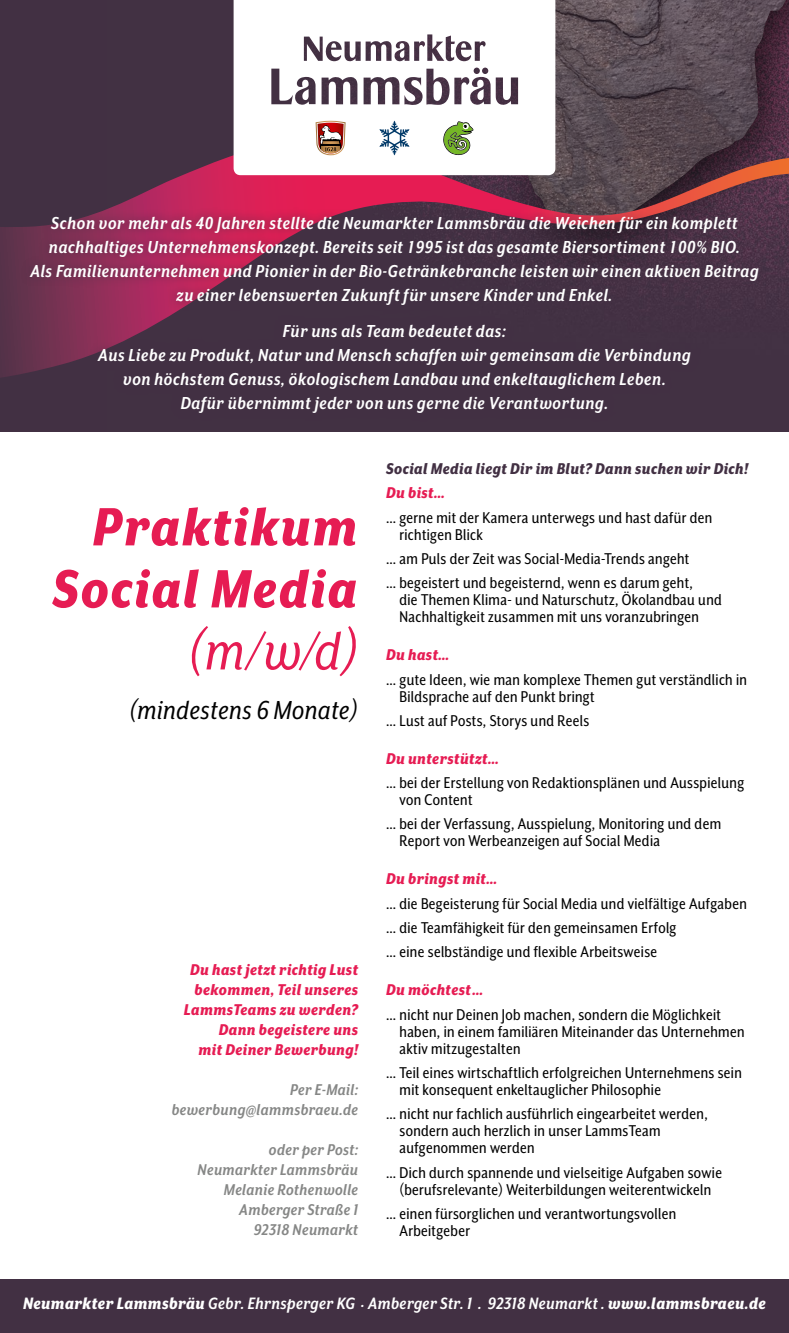
<style>
.page{position:relative;width:789px;height:1333px;background:#fff}
.page>*{position:absolute;margin:0;border:0;box-sizing:border-box;transform-origin:0 0}
.t1{font:italic 800 62px/62px "Mr Eaves XL San Nar OT";letter-spacing:.03em;color:#e61c53;text-align:right}
.t2{font:italic 62px "Mr Eaves XL San Nar OT";color:#e61c53}
.t3{font:italic 30px "Mr Eaves XL San Nar OT";letter-spacing:.02em;color:#000}
.t4{font:italic 700 20px/24px "Mr Eaves XL San Nar OT";letter-spacing:.03em;color:#fff;text-align:center}
.t5{font:italic 700 19px "Mr Eaves XL San Nar OT";letter-spacing:.02em;color:#fff}
.t6{font:18px/17px "Mr Eaves XL San Nar OT";letter-spacing:.02em;color:#000}
.t7{font:italic 800 18px/20px "Mr Eaves XL San Nar OT";letter-spacing:.02em;color:#e61c53;text-align:right}
.t8{font:italic 700 18px/20px "Mr Eaves XL San Nar OT";letter-spacing:.02em;color:#868786;text-align:right}
.t9{font:italic 800 18px "Mr Eaves XL San Nar OT";letter-spacing:.02em;color:#423043}
.s1{font-weight:800}
</style>
<div class="page">
<div style="left:0;top:1278px;width:788px;height:54px;background:#423043"></div>
<div style="left:0;top:0;width:788px;height:431px;background:#423043"></div>
<svg style="left:555px;top:0;width:230px;height:141px"></svg>
<svg style="left:0;top:141px;width:788px;height:237px"></svg>
<svg style="left:233px;top:0;width:322px;height:175px;background:#eae7e9"></svg>
<svg style="left:379px;top:121px;width:30px;height:34px"></svg>
<svg style="left:315px;top:121px;width:30px;height:34px"></svg>
<svg style="left:442px;top:121px;width:31px;height:35px"></svg>
<div style="left:20px;top:207px;width:747px;height:215px;background:#423043;opacity:.75"></div>
<p class="t4" style="left:30px;top:211px;width:729px">Schon vor mehr als 40 Jahren stellte die Neumarkter Lammsbräu die Weichen für ein komplett nachhaltiges Unternehmenskonzept. Bereits seit 1995 ist das gesamte Biersortiment 100% BIO.<br>Als Familienunternehmen und Pionier in der Bio-Getränkebranche leisten wir einen aktiven Beitrag zu einer lebenswerten Zukunft für unsere Kinder und Enkel.</p>
<p class="t4" style="left:98px;top:318px;width:593px">Für uns als Team bedeutet das:<br>Aus Liebe zu Produkt, Natur und Mensch schaffen wir gemeinsam die Verbindung von höchstem Genuss, ökologischem Landbau und enkeltauglichem Leben.<br>Dafür übernimmt jeder von uns gerne die Verantwortung.</p>
<h1 class="t1" style="left:52px;top:495px;width:306px">Praktikum<br>Social Media</h1>
<h1 class="t2" style="left:188px;top:619px;width:170px">(m/w/d)</h1>
<h2 class="t3" style="left:129px;top:695px;width:229px">(mindestens 6 Monate)</h2>
<p class="t7" style="left:184px;top:959px;width:176px">Du hast jetzt richtig Lust bekommen, Teil unseres<br>LammsTeams zu werden?<br>Dann begeistere uns<br>mit Deiner Bewerbung!</p>
<p class="t8" style="left:172px;top:1079px;width:188px">Per E-Mail: bewerbung@lammsbraeu.de</p>
<p class="t8" style="left:197px;top:1139px;width:162px">oder per Post:<br>Neumarkter Lammsbräu<br>Melanie Rothenwolle<br>Amberger Straße 1<br>92318 Neumarkt</p>
<p class="t9" style="left:386px;top:459px;width:363px">Social Media liegt Dir im Blut? Dann suchen wir Dich!</p>
<p class="t7" style="left:386px;top:483px;width:60px">Du bist…</p>
<p class="t6" style="left:399px;top:508px;width:314px;text-indent:-13px">… gerne mit der Kamera unterwegs und hast dafür den richtigen Blick</p>
<p class="t6" style="left:386px;top:546px;width:308px;line-height:24.4px">… am Puls der Zeit was Social-Media-Trends angeht … begeistert und begeisternd, wenn es darum geht,</p>
<p class="t6" style="left:399px;top:591px;width:323px">die Themen Klima- und Naturschutz, Ökolandbau und<br>Nachhaltigkeit zusammen mit uns voranzubringen</p>
<p class="t7" style="left:386px;top:644px;width:65px">Du hast…</p>
<p class="t6" style="left:399px;top:670px;width:349px;text-indent:-13px">… gute Ideen, wie man komplexe Themen gut verständlich in<br>Bildsprache auf den Punkt bringt</p>
<p class="t6" style="left:386px;top:712px;width:205px">… Lust auf Posts, Storys und Reels</p>
<p class="t7" style="left:386px;top:748px;width:114px">Du unterstützt…</p>
<p class="t6" style="left:399px;top:774px;width:346px;text-indent:-13px">… bei der Erstellung von Redaktionsplänen und Ausspielung von Content</p>
<p class="t6" style="left:399px;top:815px;width:323px;text-indent:-13px">… bei der Verfassung, Ausspielung, Monitoring und dem<br>Report von Werbeanzeigen auf Social Media</p>
<p class="t7" style="left:386px;top:868px;width:113px">Du bringst mit…</p>
<p class="t6" style="left:386px;top:891px;width:362px;line-height:24.4px">… die Begeisterung für Social Media und vielfältige Aufgaben … die Teamfähigkeit für den gemeinsamen Erfolg<br>… eine selbständige und flexible Arbeitsweise</p>
<p class="t7" style="left:386px;top:979px;width:99px">Du möchtest…</p>
<p class="t6" style="left:399px;top:1005px;width:346px;text-indent:-13px">… nicht nur Deinen Job machen, sondern die Möglichkeit haben, in einem familiären Miteinander das Unternehmen aktiv mitzugestalten</p>
<p class="t6" style="left:399px;top:1063px;width:343px;text-indent:-13px">… Teil eines wirtschaftlich erfolgreichen Unternehmens sein mit konsequent enkeltauglicher Philosophie</p>
<p class="t6" style="left:399px;top:1105px;width:309px;text-indent:-13px">… nicht nur fachlich ausführlich eingearbeitet werden, sondern auch herzlich in unser LammsTeam aufgenommen werden</p>
<p class="t6" style="left:386px;top:1163px;width:337px;text-align:center">… Dich durch spannende und vielseitige Aufgaben sowie (berufsrelevante) Weiterbildungen weiterentwickeln</p>
<p class="t6" style="left:399px;top:1205px;width:278px;text-indent:-13px">… einen fürsorglichen und verantwortungsvollen<br>Arbeitgeber</p>
<p class="t5" style="left:23px;top:1293px;width:744px"><span class="s1">Neumarkter Lammsbräu</span> Gebr. Ehrnsperger KG . Amberger Str. 1 . 92318 Neumarkt . <span class="s1">www.lammsbraeu.de</span></p>
</div>
